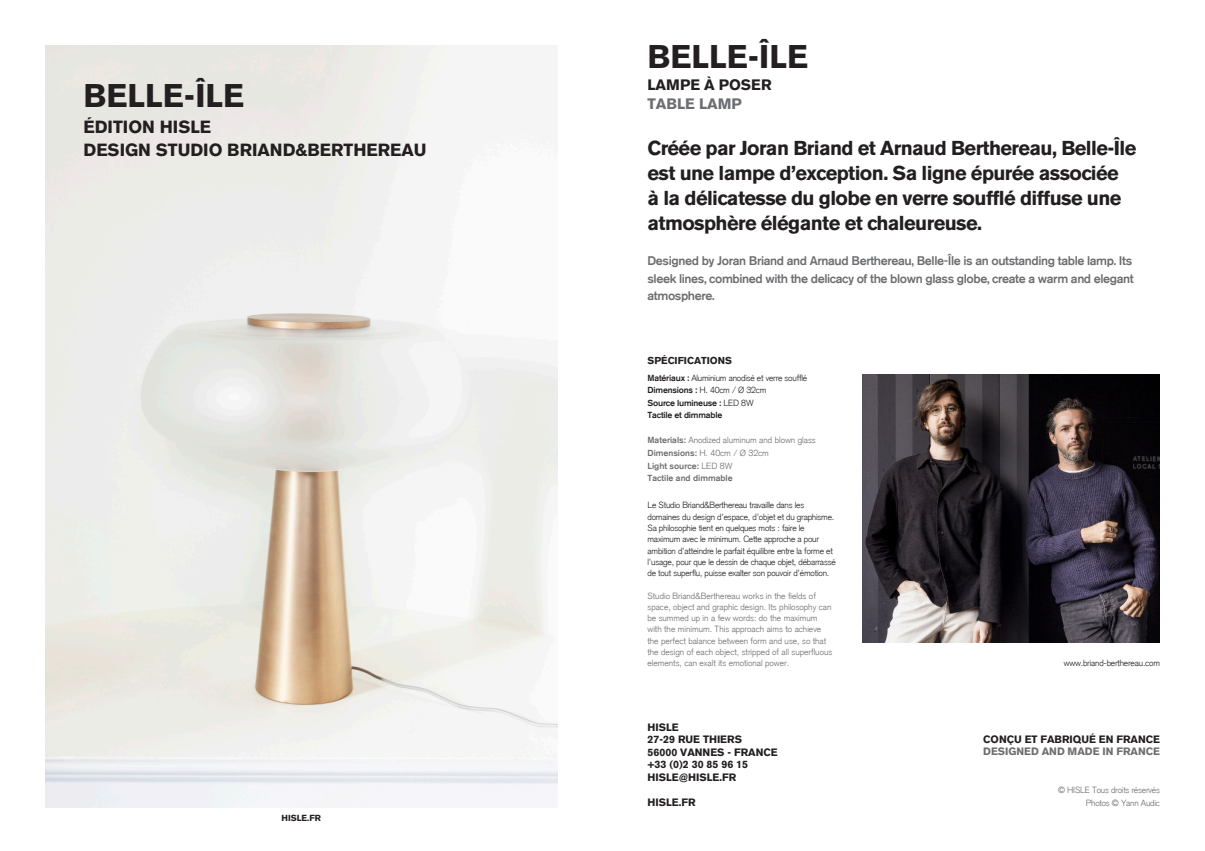
<style>
.page{position:relative;width:1205px;height:851px;background:#fff}
.page>*{position:absolute;margin:0;border:0;box-sizing:border-box;transform-origin:0 0}
.t1{font:700 32.5px "Akzidenz Grotesk BE";color:#231f20}
.t2{font:700 20px/25px "Akzidenz Grotesk BE";letter-spacing:-.03em;color:#231f20}
.t3{font:700 17.5px/22.5px "Akzidenz Grotesk BE";color:#231f20}
.t4{font:700 15px "Akzidenz Grotesk BE";color:#231f20}
.t5{font:700 15px "Akzidenz Grotesk BE";color:#6d6e71}
.t6{font:500 12.5px/17.5px "Akzidenz Grotesk BE";letter-spacing:-.03em;color:#6d6e71}
.t7{font:700 10.62px/12.5px "Akzidenz Grotesk BE";color:#231f20}
.t8{font:700 10.62px "Akzidenz Grotesk BE";color:#6d6e71}
.t9{font:700 10px "Akzidenz Grotesk BE";color:#231f20}
.t10{font:300 8.75px/11.2px "Akzidenz Grotesk";letter-spacing:-.02em;color:#231f20}
.t11{font:300 8.75px/11.2px "Akzidenz Grotesk";color:#6d6e71}
.t12{font:300 8.75px/12.5px "Akzidenz Grotesk";letter-spacing:-.02em;color:#6d6e71;text-align:right}
.t13{font:500 8.75px/12.5px "Akzidenz Grotesk BE";letter-spacing:-.02em;color:#231f20}
.t14{font:500 8.75px/12.5px "Akzidenz Grotesk BE";color:#6d6e71}
.t15{font:700 8.75px "Akzidenz Grotesk BE";color:#231f20}
.s1{font-family:"Akzidenz Grotesk BE";font-weight:500}
.s2{font-family:"Akzidenz Grotesk";font-weight:300}
</style>
<div class="page">
<img style="left:45px;top:45px;width:512px;height:761px">
<img style="left:862px;top:374px;width:298px;height:268px">
<h1 class="t1" style="left:84px;top:78px;width:162px">BELLE-ÎLE</h1>
<h3 class="t3" style="left:84px;top:116px;width:345px">ÉDITION HISLE<br>DESIGN STUDIO BRIAND&amp;BERTHEREAU</h3>
<p class="t15" style="left:281px;top:812px;width:41px">HISLE.FR</p>
<h1 class="t1" style="left:647px;top:39px;width:162px">BELLE-ÎLE</h1>
<h3 class="t4" style="left:647px;top:77px;width:126px">LAMPE À POSER</h3>
<h3 class="t5" style="left:647px;top:96px;width:96px">TABLE LAMP</h3>
<h2 class="t2" style="left:647px;top:135px;width:490px">Créée par Joran Briand et Arnaud Berthereau, Belle-Île est une lampe d’exception. Sa ligne épurée associée<br>à la délicatesse du globe en verre soufflé diffuse une atmosphère élégante et chaleureuse.</h2>
<h3 class="t6" style="left:647px;top:252px;width:488px">Designed by Joran Briand and Arnaud Berthereau, Belle-Île is an outstanding table lamp. Its sleek lines, combined with the delicacy of the blown glass globe, create a warm and elegant atmosphere.</h3>
<p class="t9" style="left:647px;top:354px;width:86px">SPÉCIFICATIONS</p>
<p class="t10" style="left:647px;top:372px;width:161px;line-height:12.5px"><span class="s1">Matériaux :</span> Aluminium anodisé et verre soufflé<br><span class="s1">Dimensions :</span> H. 40cm / Ø 32cm</p>
<p class="t13" style="left:647px;top:396px;width:108px">Source lumineuse : <span class="s2">LED 8W<br></span>Tactile et dimmable</p>
<p class="t11" style="left:647px;top:435px;width:170px;line-height:12.5px"><span class="s1">Materials:</span> Anodized aluminum and blown glass<br><span class="s1">Dimensions:</span> H. 40cm / Ø 32cm</p>
<p class="t14" style="left:647px;top:459px;width:87px">Light source: <span class="s2">LED 8W<br></span>Tactile and dimmable</p>
<p class="t10" style="left:647px;top:500px;width:190px">Le Studio Briand&amp;Berthereau travaille dans les domaines du design d’espace, d’objet et du graphisme.<br>Sa philosophie tient en quelques mots : faire le maximum avec le minimum. Cette approche a pour ambition d’atteindre le parfait équilibre entre la forme et l’usage, pour que le dessin de chaque objet, débarrassé de tout superflu, puisse exalter son pouvoir d’émotion.</p>
<p class="t11" style="left:647px;top:590px;width:186px">Studio Briand&amp;Berthereau works in the fields of space, object and graphic design. Its philosophy can be summed up in a few words: do the maximum with the minimum. This approach aims to achieve the perfect balance between form and use, so that the design of each object, stripped of all superfluous elements, can exalt its emotional power.</p>
<p class="t7" style="left:647px;top:720px;width:132px">HISLE<br>27-29 RUE THIERS<br>56000 VANNES - FRANCE +33 (0)2 30 85 96 15<br>HISLE@HISLE.FR</p>
<p class="t7" style="left:647px;top:795px;width:50px">HISLE.FR</p>
<p class="t10" style="left:1064px;top:658px;width:98px">www.briand-berthereau.com</p>
<p class="t7" style="left:983px;top:732px;width:178px">CONÇU ET FABRIQUÉ EN FRANCE</p>
<p class="t8" style="left:983px;top:745px;width:178px">DESIGNED AND MADE IN FRANCE</p>
<p class="t12" style="left:1058px;top:785px;width:103px">© HISLE Tous droits réservés<br>Photos © Yann Audic</p>
</div>
